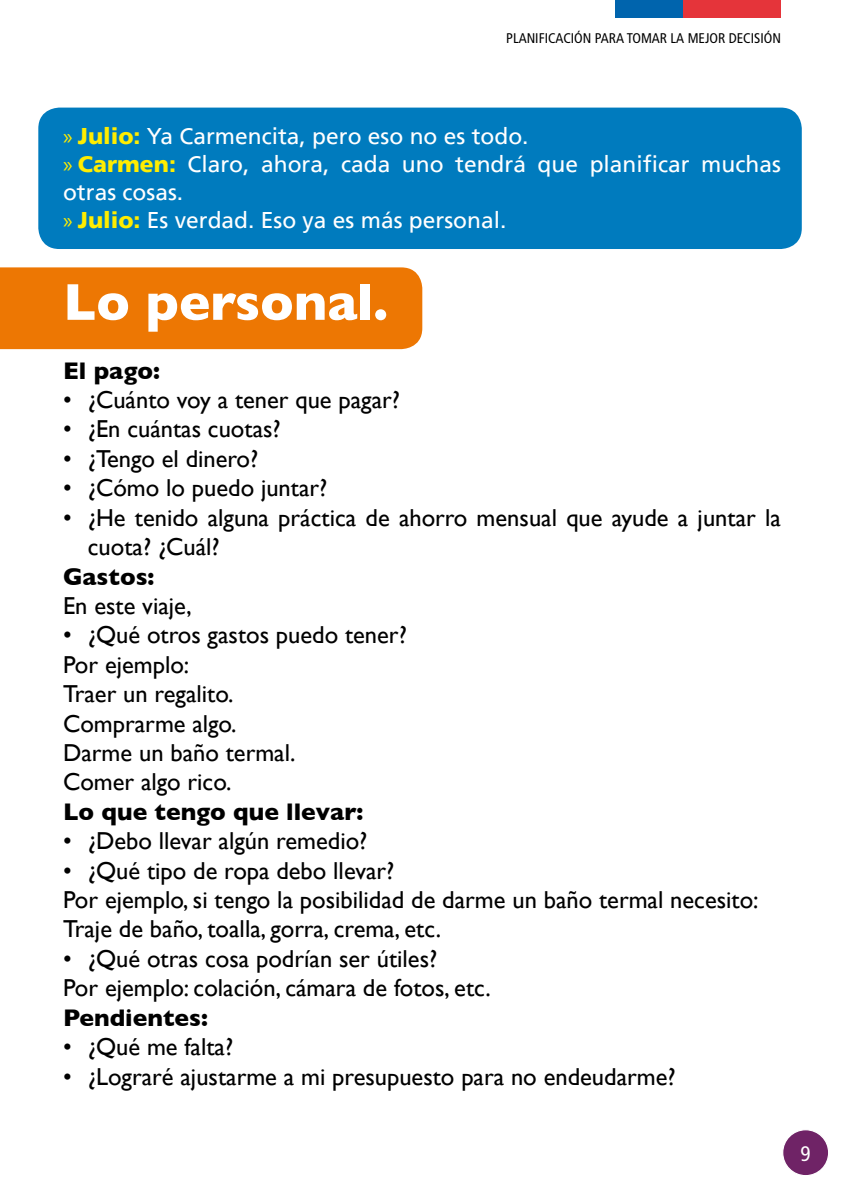
<style>
.page{position:relative;width:844px;height:1191px;background:#fff}
.page>*{position:absolute;margin:0;border:0;box-sizing:border-box;transform-origin:0 0}
.t1{font:700 52.5px "Gill Sans";color:#fff}
.t2{font:24.5px/29.4px "Gill Sans";color:#000}
.t3{font:700 24.5px "Gill Sans";color:#000}
.t4{font:22.75px/28px "Frutiger LT";color:#fff}
.t5{font:condensed 21px "Frutiger LT";color:#fff}
.t6{font:condensed 14px "Frutiger LT";color:#000}
.s1{font-family:"Myriad Pro";color:#ffed00}
.s2{font-weight:900;color:#ffed00}
</style>
<div class="page">
<div style="left:38px;top:108px;width:763px;height:141px;background:#007bbe;border-radius:21px"></div>
<div style="left:0;top:267px;width:422px;height:82px;background:#ed7703"></div>
<div style="left:782px;top:1129px;width:46px;height:46px;background:#6f2366;border-radius:50%"></div>
<div style="left:781px;top:1129px;width:48px;height:47px;border:1px solid #fff;border-radius:50%"></div>
<div style="left:682px;top:0;width:98px;height:18px;background:#e5343a"></div>
<div style="left:615px;top:0;width:67px;height:18px;background:#0064ad"></div>
<p class="t6" style="left:506px;top:30px;width:276px">PLANIFICACIÓN PARA TOMAR LA MEJOR DECISIÓN</p>
<p class="t4" style="left:63px;top:122px;width:719px"><span class="s1">»</span> <span class="s2">Julio:</span> Ya Carmencita, pero eso no es todo.<br><span class="s1">»</span> <span class="s2">Carmen:</span> Claro, ahora, cada uno tendrá que planificar muchas otras cosas.<br><span class="s1">»</span> <span class="s2">Julio:</span> Es verdad. Eso ya es más personal.</p>
<h1 class="t1" style="left:63px;top:260px;width:326px">Lo personal.</h1>
<p class="t3" style="left:63px;top:351px;width:98px">El pago:</p>
<p class="t2" style="left:63px;top:385px;width:338px">• ¿Cuánto voy a tener que pagar?</p>
<p class="t2" style="left:63px;top:414px;width:219px">• ¿En cuántas cuotas?</p>
<p class="t2" style="left:63px;top:443px;width:197px">• ¿Tengo el dinero?</p>
<p class="t2" style="left:63px;top:473px;width:266px">• ¿Cómo lo puedo juntar?</p>
<p class="t2" style="left:88px;top:502px;width:694px;text-indent:-25px">• ¿He tenido alguna práctica de ahorro mensual que ayude a juntar la cuota? ¿Cuál?</p>
<p class="t3" style="left:63px;top:557px;width:93px">Gastos:</p>
<p class="t2" style="left:63px;top:590px;width:130px">En este viaje,</p>
<p class="t2" style="left:63px;top:620px;width:345px">• ¿Qué otros gastos puedo tener?<br>Por ejemplo:<br>Traer un regalito.<br>Comprarme algo.<br>Darme un baño termal.<br>Comer algo rico.</p>
<p class="t3" style="left:63px;top:792px;width:302px">Lo que tengo que llevar:</p>
<p class="t2" style="left:63px;top:826px;width:306px">• ¿Debo llevar algún remedio?</p>
<p class="t2" style="left:63px;top:855px;width:697px">• ¿Qué tipo de ropa debo llevar?<br>Por ejemplo, si tengo la posibilidad de darme un baño termal necesito:<br>Traje de baño, toalla, gorra, crema, etc.</p>
<p class="t2" style="left:63px;top:943px;width:429px">• ¿Qué otras cosa podrían ser útiles?<br>Por ejemplo: colación, cámara de fotos, etc.</p>
<p class="t3" style="left:63px;top:998px;width:146px">Pendientes:</p>
<p class="t2" style="left:63px;top:1031px;width:172px">• ¿Qué me falta?</p>
<p class="t2" style="left:63px;top:1061px;width:614px">• ¿Lograré ajustarme a mi presupuesto para no endeudarme?</p>
<p class="t5" style="left:800px;top:1141px;width:12px">9</p>
</div>
